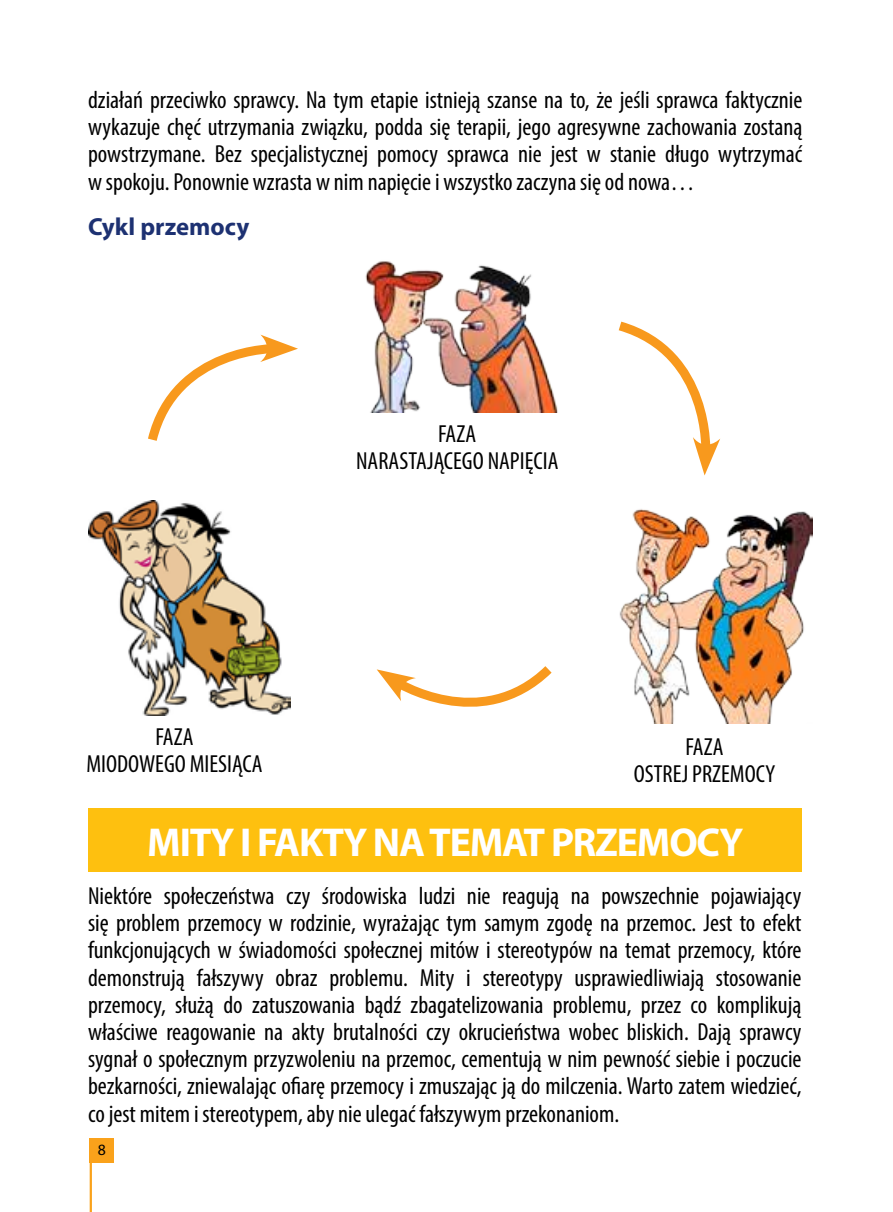
<style>
.page{position:relative;width:893px;height:1212px;background:#fff}
.page>*{position:absolute;margin:0;border:0;box-sizing:border-box;transform-origin:0 0}
.t1{font:700 40.5px "Myriad Pro";letter-spacing:-.03em;color:#fff}
.t2{font:condensed 24.75px/27.2px "Myriad Pro";color:#000;text-align:center}
.t3{font:700 24.75px "Myriad Pro";color:#1d3172}
.t4{font:15.75px "Myriad Pro";color:#000}
</style>
<div class="page">
<div style="left:90px;top:1138px;width:24px;height:25px;background:#faa21b"></div>
<hr style="left:90px;top:1153px;width:2px;height:59px;background:#faa21b">
<img style="left:88px;top:501px;width:203px;height:215px">
<img style="left:365px;top:261px;width:193px;height:151px">
<img style="left:619px;top:475px;width:193px;height:248px">
<div style="left:88px;top:808px;width:713px;height:64px;background:#fec00f"></div>
<svg style="left:148px;top:335px;width:150px;height:106px"></svg>
<svg style="left:618px;top:321px;width:102px;height:154px"></svg>
<svg style="left:377px;top:666px;width:175px;height:41px"></svg>
<p class="t2" style="left:88px;top:86px;width:716px;text-align:justify">działań przeciwko sprawcy. Na tym etapie istnieją szanse na to, że jeśli sprawca faktycznie wykazuje chęć utrzymania związku, podda się terapii, jego agresywne zachowania zostaną powstrzymane. Bez specjalistycznej pomocy sprawca nie jest w stanie długo wytrzymać w spokoju. Ponownie wzrasta w nim napięcie i wszystko zaczyna się od nowa…</p>
<p class="t3" style="left:88px;top:211px;width:163px">Cykl przemocy</p>
<p class="t2" style="left:356px;top:420px;width:204px">FAZA<br>NARASTAJĄCEGO NAPIĘCIA</p>
<p class="t2" style="left:86px;top:723px;width:178px">FAZA<br>MIODOWEGO MIESIĄCA</p>
<p class="t2" style="left:634px;top:733px;width:143px">FAZA<br>OSTREJ PRZEMOCY</p>
<h1 class="t1" style="left:147px;top:816px;width:597px">MITY I FAKTY NA TEMAT PRZEMOCY</h1>
<p class="t2" style="left:88px;top:882px;width:715px;text-align:justify">Niektóre społeczeństwa czy środowiska ludzi nie reagują na powszechnie pojawiający się problem przemocy w rodzinie, wyrażając tym samym zgodę na przemoc. Jest to efekt funkcjonujących w świadomości społecznej mitów i stereotypów na temat przemocy, które demonstrują fałszywy obraz problemu. Mity i stereotypy usprawiedliwiają stosowanie przemocy, służą do zatuszowania bądź zbagatelizowania problemu, przez co komplikują właściwe reagowanie na akty brutalności czy okrucieństwa wobec bliskich. Dają sprawcy sygnał o społecznym przyzwoleniu na przemoc, cementują w nim pewność siebie i poczucie bezkarności, zniewalając ofiarę przemocy i zmuszając ją do milczenia. Warto zatem wiedzieć, co jest mitem i stereotypem, aby nie ulegać fałszywym przekonaniom.</p>
<p class="t4" style="left:98px;top:1140px;width:10px">8</p>
</div>
